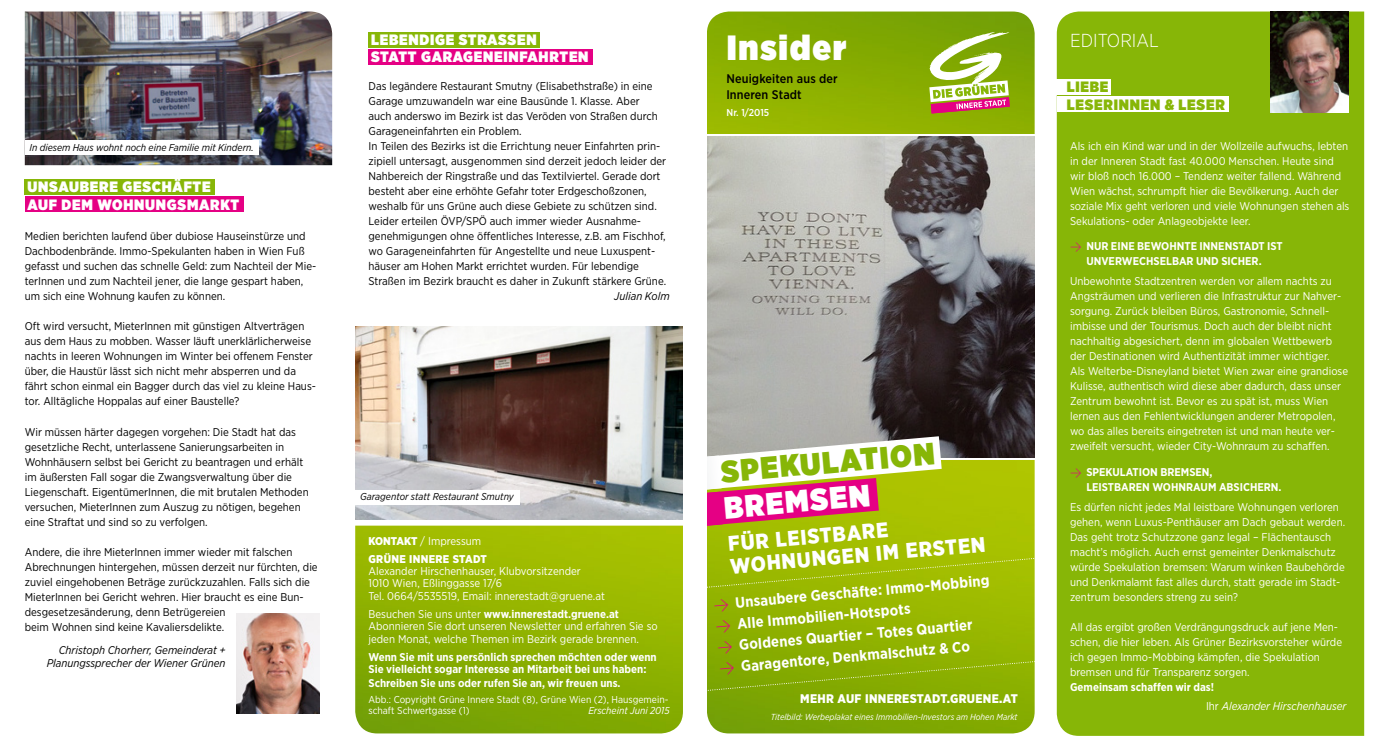
<style>
.page{position:relative;width:1389px;height:745px;background:#fff}
.page>*{position:absolute;margin:0;border:0;box-sizing:border-box;transform-origin:0 0}
.t1{font:900 35px "Gotham Narrow";color:#fff}
.t2{font:900 31px "Gotham Narrow";color:#87b607}
.t3{font:900 31px "Gotham Narrow";color:#fff}
.t4{font:900 21.25px/22.5px "Gotham Narrow";color:#fff}
.t5{font:300 18.75px "Gotham Narrow";color:#fff}
.t6{font:700 15px/21.2px "Gotham Narrow";color:#fff}
.t7{font:900 15px "Gotham Narrow";letter-spacing:.05em;color:#fff}
.t8{font:900 15px "Gotham Narrow";letter-spacing:.05em;color:#87b607}
.t9{font:500 12.5px/15.6px "Gotham Narrow";letter-spacing:.01em;color:#000}
.t10{font:900 12.5px "Gotham Narrow";color:#fff}
.t11{font:11.25px/15px "Gotham Narrow";color:#000}
.t12{font:11.25px/15px "Gotham Narrow";color:#fff}
.t13{font:700 11.25px/15px "Gotham Narrow";color:#fff}
.t14{font:italic 11.25px/12.5px "Gotham Narrow";color:#000;text-align:right}
.t15{font:900 11.25px "Gotham Narrow";letter-spacing:.01em;color:#fff}
.t16{font:10px/11.2px "Gotham Narrow";color:#fff}
.t17{font:italic 10px "Gotham Narrow";color:#000}
.t18{font:italic 10px "Gotham Narrow";color:#fff}
.t19{font:500 10px "Gotham Narrow";color:#fff}
.t20{font:italic 8.75px "Gotham Narrow";color:#fff}
.s1{font-weight:700}
.s2{font-family:"DIN";font-weight:300;color:#e50084}
.s3{font-weight:400}
.s4{font-weight:400;font-style:italic}
</style>
<div class="page">
<img style="left:707px;top:12px;width:328px;height:721px">
<div style="left:707px;top:556px;width:328px;height:32px;background:#9fbc00"></div>
<svg style="left:707px;top:659px;width:328px;height:32px;background:#88ad03"></svg>
<svg style="left:929px;top:32px;width:81px;height:81px"></svg>
<img style="left:707px;top:136px;width:328px;height:321px">
<hr style="left:705px;top:457px;width:331px;height:2px;background:#fff">
<hr style="left:705px;top:134px;width:331px;height:2px;background:#fff">
<svg style="left:707px;top:436px;width:235px;height:92px"></svg>
<div style="left:1057px;top:12px;width:307px;height:723px;background:#87b607"></div>
<img style="left:1271px;top:12px;width:77px;height:100px">
<div style="left:1057px;top:96px;width:172px;height:16px;background:#fff"></div>
<div style="left:1057px;top:79px;width:54px;height:16px;background:#fff"></div>
<img style="left:355px;top:525px;width:328px;height:208px">
<img style="left:355px;top:326px;width:328px;height:193px">
<img style="left:25px;top:12px;width:307px;height:153px">
<div style="left:25px;top:196px;width:219px;height:16px;background:#e50084"></div>
<div style="left:25px;top:179px;width:190px;height:16px;background:#87b607"></div>
<div style="left:369px;top:49px;width:224px;height:16px;background:#e50084"></div>
<div style="left:369px;top:32px;width:171px;height:16px;background:#87b607"></div>
<img style="left:236px;top:613px;width:83px;height:100px">
<div style="left:25px;top:140px;width:234px;height:15px;background:#fff"></div>
<div style="left:356px;top:490px;width:164px;height:14px;background:#fff"></div>
<p class="t17" style="left:29px;top:141px;width:226px">In diesem Haus wohnt noch eine Familie mit Kindern.</p>
<h3 class="t7" style="left:27px;top:177px;width:185px">UNSAUBERE GESCHÄFTE</h3>
<h3 class="t7" style="left:27px;top:194px;width:213px">AUF DEM WOHNUNGSMARKT</h3>
<p class="t11" style="left:25px;top:228px;width:293px">Medien berichten laufend über dubiose Hauseinstürze und Dachbodenbrände. Immo-Spekulanten haben in Wien Fuß gefasst und suchen das schnelle Geld: zum Nachteil der Mie&shy;terInnen und zum Nachteil jener, die lange gespart haben, um sich eine Wohnung kaufen zu können.</p>
<p class="t11" style="left:25px;top:318px;width:293px">Oft wird versucht, MieterInnen mit günstigen Altverträgen aus dem Haus zu mobben. Wasser läuft unerklärlicherweise nachts in leeren Wohnungen im Winter bei offenem Fenster über, die Haustür lässt sich nicht mehr absperren und da fährt schon einmal ein Bagger durch das viel zu kleine Haus&shy;tor. Alltägliche Hoppalas auf einer Baustelle?</p>
<p class="t11" style="left:25px;top:423px;width:285px">Wir müssen härter dagegen vorgehen: Die Stadt hat das gesetzliche Recht, unterlassene Sanierungsarbeiten in Wohnhäusern selbst bei Gericht zu beantragen und erhält im äußersten Fall sogar die Zwangsverwaltung über die Liegenschaft. EigentümerInnen, die mit brutalen Methoden versuchen, MieterInnen zum Auszug zu nötigen, begehen eine Straftat und sind so zu verfolgen.</p>
<p class="t11" style="left:25px;top:543px;width:294px">Andere, die ihre MieterInnen immer wieder mit falschen Abrechnungen hintergehen, müssen derzeit nur fürchten, die zuviel eingehobenen Beträge zurückzuzahlen. Falls sich die MieterInnen bei Gericht wehren. Hier braucht es eine Bun&shy;desgesetzesänderung, denn Betrügereien<br>beim Wohnen sind keine Kavaliersdelikte.</p>
<p class="t14" style="left:47px;top:643px;width:180px">Christoph Chorherr, Gemeinderat +<br>Planungssprecher der Wiener Grünen</p>
<h3 class="t7" style="left:371px;top:30px;width:167px">LEBENDIGE STRASSEN</h3>
<h3 class="t7" style="left:371px;top:47px;width:219px">STATT GARAGENEINFAHRTEN</h3>
<p class="t11" style="left:369px;top:78px;width:299px">Das legändere Restaurant Smutny (Elisabethstraße) in eine Garage umzuwandeln war eine Bausünde 1. Klasse. Aber<br>auch anderswo im Bezirk ist das Veröden von Straßen durch Garageneinfahrten ein Problem.<br>In Teilen des Bezirks ist die Errichtung neuer Einfahrten prin&shy;zipiell untersagt, ausgenommen sind derzeit jedoch leider der Nahbereich der Ringstraße und das Textilviertel. Gerade dort besteht aber eine erhöhte Gefahr toter Erdgeschoßzonen, weshalb für uns Grüne auch diese Gebiete zu schützen sind.<br>Leider erteilen ÖVP/SPÖ auch immer wieder Ausnahme&shy;genehmigungen ohne öffentliches Interesse, z.B. am Fischhof, wo Garageneinfahrten für Angestellte und neue Luxuspent&shy;häuser am Hohen Markt errichtet wurden. Für lebendige Straßen im Bezirk braucht es daher in Zukunft stärkere Grüne.</p>
<p class="t14" style="left:614px;top:289px;width:57px">Julian Kolm</p>
<p class="t17" style="left:360px;top:490px;width:155px">Garagentor statt Restaurant Smutny</p>
<p class="t15" style="left:369px;top:533px;width:15px">KONTAKT</p>
<p class="t12" style="left:420px;top:532px;width:62px">/ Impressum</p>
<p class="t15" style="left:369px;top:551px;width:16px">GRÜNE</p>
<p class="t15" style="left:409px;top:551px;width:12px">INNERE</p>
<p class="t15" style="left:453px;top:551px;width:35px">STADT</p>
<p class="t12" style="left:369px;top:564px;width:214px;line-height:11.9px">Alexander Hirschenhauser, Klubvorsitzender<br>1010 Wien, Eßlinggasse 17/6</p>
<p class="t12" style="left:369px;top:586px;width:252px;line-height:18.1px">Tel. 0664/5535519, Email: innerestadt@gruene.at<br>Besuchen Sie uns unter <span class="s1">www.innerestadt.gruene.at</span></p>
<p class="t12" style="left:369px;top:618px;width:291px;line-height:13.1px">Abonnieren Sie dort unseren Newsletter und erfahren Sie so jeden Monat, welche Themen im Bezirk gerade brennen.</p>
<p class="t13" style="left:369px;top:650px;width:290px;line-height:11.9px">Wenn Sie mit uns persönlich sprechen möchten oder wenn<br>Sie vielleicht sogar Interesse an Mitarbeit bei uns haben:</p>
<p class="t13" style="left:369px;top:674px;width:254px">Schreiben Sie uns oder rufen Sie an, wir freuen uns.</p>
<p class="t16" style="left:369px;top:693px;width:301px">Abb.: Copyright Grüne Innere Stadt (8), Grüne Wien (2), Hausgemein&shy;schaft Schwertgasse (1)</p>
<p class="t18" style="left:588px;top:704px;width:83px">Erscheint Juni 2015</p>
<h1 class="t1" style="left:727px;top:24px;width:121px">INSIDER</h1>
<p class="t9" style="left:726px;top:71px;width:113px">Neuigkeiten aus der<br>Inneren Stadt</p>
<p class="t19" style="left:727px;top:106px;width:44px">Nr. 1/2015</p>
<h2 class="t2" style="left:719px;top:450px;width:216px;rotate:-5deg">SPEKULATION</h2>
<h2 class="t3" style="left:722px;top:486px;width:148px;rotate:-5deg">BREMSEN</h2>
<h3 class="t4" style="left:727px;top:532px;width:258px;rotate:-5deg">FÜR LEISTBARE<br>WOHNUNGEN IM ERSTEN</h3>
<h3 class="t6" style="left:713px;top:593px;width:278px;rotate:-5deg"><span class="s2">&gt;</span> Unsaubere Geschäfte: Immo-Mobbing <span class="s2">&gt;</span> Alle Immobilien-Hotspots<br><span class="s2">&gt;</span> Goldenes Quartier– Totes Quartier <span class="s2">&gt;</span> Garagentore, Denkmalschutz &amp; Co</h3>
<p class="t10" style="left:800px;top:689px;width:10px">MEHR</p>
<p class="t10" style="left:837px;top:689px;width:9px">AUF</p>
<p class="t10" style="left:865px;top:689px;width:9px">INNERESTA</p>
<p class="t10" style="left:932px;top:689px;width:27px">DT.GRUENE</p>
<p class="t10" style="left:999px;top:689px;width:12px">.AT</p>
<p class="t20" style="left:771px;top:711px;width:248px">Titelbild: Werbeplakat eines Immobilien-Investors am Hohen Markt</p>
<h3 class="t5" style="left:1070px;top:29px;width:90px">EDITORIAL</h3>
<h3 class="t8" style="left:1067px;top:77px;width:42px">LIEBE</h3>
<h3 class="t8" style="left:1067px;top:94px;width:64px">LESERINNEN</h3>
<h3 class="t8" style="left:1165px;top:94px;width:52px">&amp; LESER</h3>
<p class="t12" style="left:1070px;top:138px;width:281px">Als ich ein Kind war und in der Wollzeile aufwuchs, lebten in der Inneren Stadt fast 40.000 Menschen. Heute sind wir bloß noch 16.000 – Tendenz weiter fallend. Während Wien wächst, schrumpft hier die Bevölkerung. Auch der soziale Mix geht verloren und viele Wohnungen stehen als Sekulations- oder Anlageobjekte leer.</p>
<p class="t13" style="left:1070px;top:238px;width:108px"><span class="s2">&gt;</span> Nur eine bewohnt</p>
<p class="t13" style="left:1191px;top:238px;width:56px">e Innenstadt</p>
<p class="t13" style="left:1267px;top:238px;width:15px">ist</p>
<p class="t13" style="left:1070px;top:253px;width:12px">un</p>
<p class="t13" style="left:1101px;top:253px;width:103px">verwechselbar und</p>
<p class="t13" style="left:1221px;top:253px;width:42px">sicher.</p>
<p class="t12" style="left:1070px;top:273px;width:280px">Unbewohnte Stadtzentren werden vor allem nachts zu Angsträumen und verlieren die Infrastruktur zur Nahver&shy;sorgung. Zurück bleiben Büros, Gastronomie, Schnell&shy;imbisse und der Tourismus. Doch auch der bleibt nicht nachhaltig abgesichert, denn im globalen Wettbewerb der Destinationen wird Authentizität immer wichtiger.<br>Als Welterbe-Disneyland bietet Wien zwar eine grandiose Kulisse, authentisch wird diese aber dadurch, dass unser Zentrum bewohnt ist. Bevor es zu spät ist, muss Wien lernen aus den Fehlentwicklungen anderer Metropolen, wo das alles bereits eingetreten ist und man heute ver&shy;zweifelt versucht, wieder City-Wohnraum zu schaffen.</p>
<p class="t13" style="left:1070px;top:463px;width:144px;text-align:center"><span class="s2">&gt;</span> Spekulation bremsen, leistbaren Wohn raum</p>
<p class="t13" style="left:1219px;top:478px;width:64px">absichern.</p>
<p class="t12" style="left:1070px;top:498px;width:277px">Es dürfen nicht jedes Mal leistbare Wohnungen verloren gehen, wenn Luxus-Penthäuser am Dach gebaut werden.<br>Das geht trotz Schutzzone ganz legal – Flächentausch macht’s möglich. Auch ernst gemeinter Denkmalschutz würde Spekulation bremsen: Warum winken Baubehörde und Denkmalamt fast alles durch, statt gerade im Stadt&shy;zentrum besonders streng zu sein?</p>
<p class="t12" style="left:1070px;top:618px;width:274px">All das ergibt großen Verdrängungsdruck auf jene Men&shy;schen, die hier leben. Als Grüner Bezirksvorsteher würde ich gegen Immo-Mobbing kämpfen, die Spekulation bremsen und für Transparenz sorgen.</p>
<p class="t13" style="left:1206px;top:676px;width:142px;line-height:18.8px;text-indent:-136px">Gemeinsam schaffen wir das!<br><span class="s3">Ihr</span> <span class="s4">Alexander Hirschenhauser</span></p>
</div>
